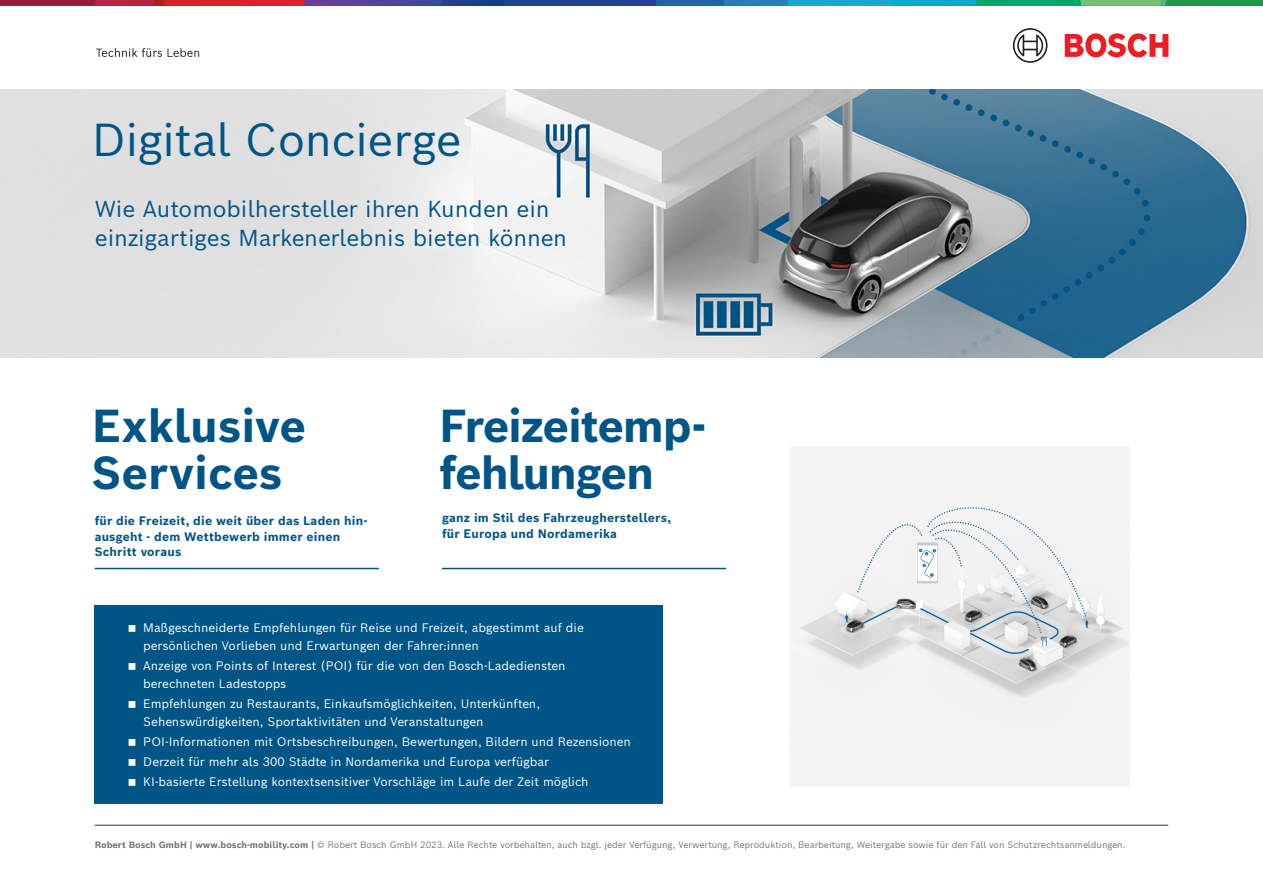
<style>
.page{position:relative;width:1263px;height:893px;background:#fff}
.page>*{position:absolute;margin:0;border:0;box-sizing:border-box;transform-origin:0 0}
.t1{font:700 45px/47px "Bosch Sans";letter-spacing:-.02em;color:#005587}
.t2{font:700 45px/47px "Bosch Sans";color:#005587}
.Headline_1{font:45px "Bosch Sans";letter-spacing:-.015em;color:#005587}
.Headline_2{font:22.5px "Bosch Sans";color:#005587}
.t3{font:12px/17.9px "Bosch Sans";letter-spacing:-.005em;color:#fff}
.Benefit_Erklärzeile{font:700 12px/15.8px "Bosch Sans";letter-spacing:.015em;color:#005587}
.Fußzeile{font:9px "Bosch Sans";letter-spacing:-.005em;color:#71767c}
.s1{font-weight:700}
</style>
<div class="page">
<img style="left:0;top:89px;width:1263px;height:268px">
<img style="left:789px;top:446px;width:341px;height:340px">
<hr style="left:95px;top:568px;width:284px;height:1px;background:#005587">
<hr style="left:442px;top:568px;width:284px;height:1px;background:#005587">
<div style="left:95px;top:605px;width:568px;height:199px;background:#005587"></div>
<hr style="left:95px;top:824px;width:1073px;height:2px;background:#71767c">
<svg style="left:1065px;top:33px;width:103px;height:24px"></svg>
<svg style="left:1013px;top:28px;width:34px;height:35px"></svg>
<div style="left:0;top:0;width:95px;height:6px;background:#8f1f35"></div>
<svg style="left:95px;top:0;width:1168px;height:6px;background:#476a81"></svg>
<svg style="left:96px;top:48px;width:66px;height:9px"></svg>
<svg style="left:168px;top:48px;width:31px;height:9px"></svg>
<p class="Headline_1" style="left:92px;top:102px;width:371px">Digital Concierge</p>
<p class="Headline_2" style="left:95px;top:190px;width:457px">Wie Automobilhersteller ihren Kunden ein</p>
<p class="Headline_2" style="left:95px;top:218px;width:474px">einzigartiges Markenerlebnis bieten können</p>
<p class="t2" style="left:92px;top:398px;width:216px">Exklusive<br>Services</p>
<p class="t1" style="left:439px;top:398px;width:268px">Freizeitemp&shy;fehlungen</p>
<p class="Benefit_Erklärzeile" style="left:95px;top:511px;width:274px">für die Freizeit, die weit über das Laden hin&shy;ausgeht - dem Wettbewerb immer einen<br>Schritt voraus</p>
<p class="Benefit_Erklärzeile" style="left:442px;top:509px;width:231px">ganz im Stil des Fahrzeugherstellers, für Europa und Nordamerika</p>
<p class="t3" style="left:143px;top:617px;width:442px">Maßgeschneiderte Empfehlungen für Reise und Freizeit, abgestimmt auf die persönlichen Vorlieben und Erwartungen der Fahrer:innen</p>
<p class="t3" style="left:143px;top:655px;width:424px">Anzeige von Points of Interest (POI) für die von den Bosch-Ladediensten berechneten Ladestopps</p>
<p class="t3" style="left:143px;top:693px;width:398px">Empfehlungen zu Restaurants, Einkaufsmöglichkeiten, Unterkünften,<br>Sehenswürdigkeiten, Sportaktivitäten und Veranstaltungen</p>
<p class="t3" style="left:143px;top:731px;width:489px">POI-Informationen mit Ortsbeschreibungen, Bewertungen, Bildern und Rezensionen</p>
<p class="t3" style="left:143px;top:751px;width:407px">Derzeit für mehr als 300 Städte in Nordamerika und Europa verfügbar</p>
<p class="t3" style="left:143px;top:771px;width:447px">KI-basierte Erstellung kontextsensitiver Vorschläge im Laufe der Zeit möglich</p>
<p class="Fußzeile" style="left:95px;top:837px;width:1032px"><span class="s1">Robert Bosch GmbH | www.bosch-mobility.com |</span> © Robert Bosch GmbH 2023. Alle Rechte vorbehalten, auch bzgl. jeder Verfügung, Verwertung, Reproduktion, Bearbeitung, Weitergabe sowie für den Fall von Schutzrechtsanmeldungen.</p>
</div>
